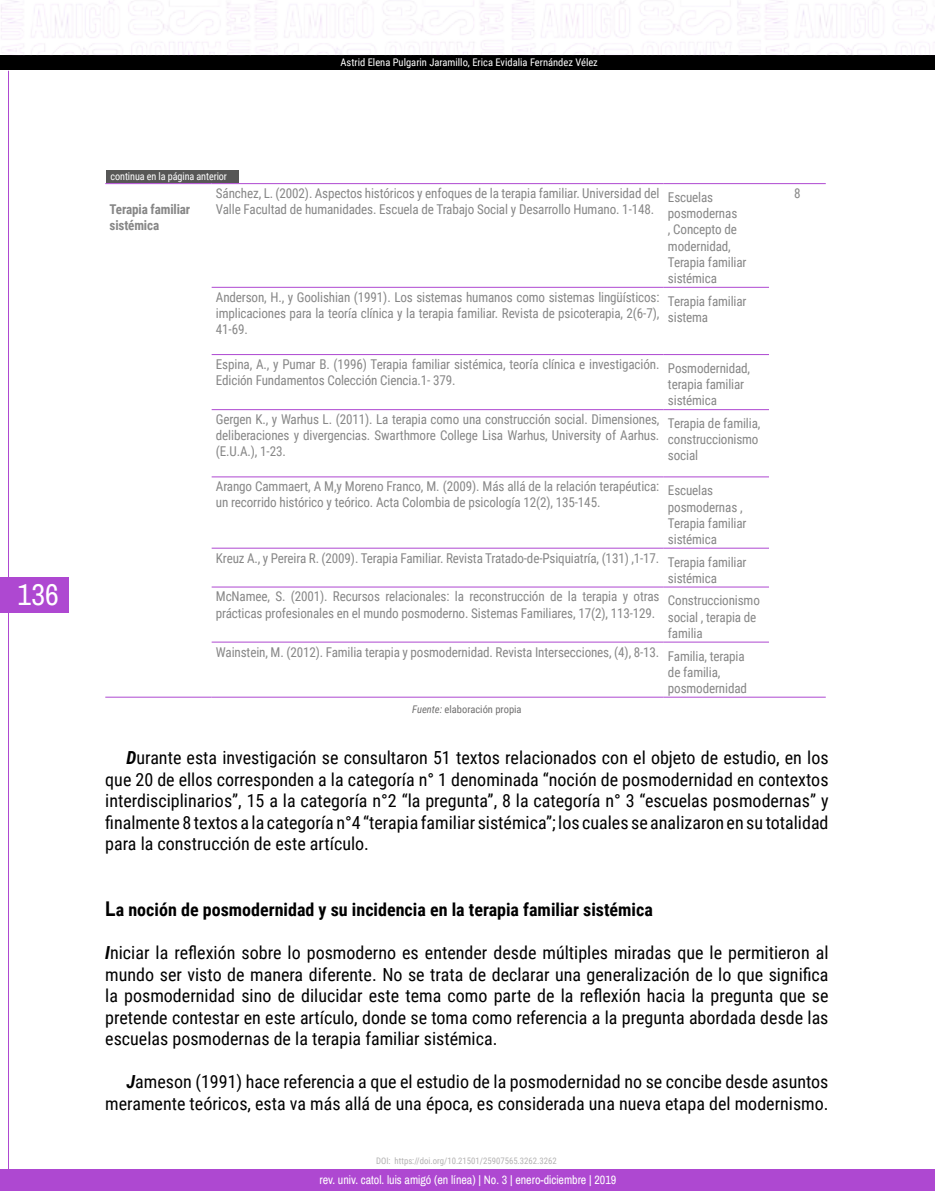
<style>
.page{position:relative;width:936px;height:1191px;background:#fff}
.page>*{position:absolute;margin:0;border:0;box-sizing:border-box;transform-origin:0 0}
.t1{font:30px "Archivo Narrow";color:#fff}
.t2{font:18px/21.6px "Roboto Condensed";color:#000;text-align:justify}
.t3{font:700 18px "Roboto Condensed";color:#000}
.t4{font:13.5px/16.2px "Roboto Condensed";letter-spacing:-.01em;color:#878787}
.t5{font:700 13.5px/16.2px "Roboto Condensed";letter-spacing:-.01em;color:#878787}
.t6{font:12px "Archivo Narrow";color:#fff}
.t7{font:10.5px "Roboto Condensed";color:#fff}
.t8{font:10.5px "Roboto Condensed";color:#706f6f}
.t9{font:9px "Roboto Condensed";color:#b3b2b2}
.s1{font-style:italic}
.s2{font-weight:700;font-style:italic}
.s3{font-family:"Archivo Narrow";font-size:21px}
</style>
<div class="page">
<div style="left:0;top:1169px;width:934px;height:22px;background:#ae48d1"></div>
<div style="left:0;top:577px;width:68px;height:36px;background:#ae48d1"></div>
<div style="left:0;top:56px;width:934px;height:14px;background:#000"></div>
<img style="left:1px;top:0;width:933px;height:55px">
<hr style="left:8px;top:71px;width:1px;height:1098px;background:#ae48d1">
<hr style="left:105px;top:183px;width:107px;height:1px;background:#ae48d1">
<hr style="left:105px;top:697px;width:107px;height:1px;background:#ae48d1">
<hr style="left:212px;top:183px;width:451px;height:1px;background:#ae48d1">
<hr style="left:663px;top:183px;width:106px;height:1px;background:#ae48d1">
<hr style="left:769px;top:183px;width:56px;height:1px;background:#ae48d1">
<hr style="left:769px;top:697px;width:56px;height:1px;background:#ae48d1">
<hr style="left:212px;top:287px;width:451px;height:1px;background:#ae48d1">
<hr style="left:663px;top:287px;width:106px;height:1px;background:#ae48d1">
<hr style="left:212px;top:354px;width:451px;height:1px;background:#ae48d1">
<hr style="left:663px;top:354px;width:106px;height:1px;background:#ae48d1">
<hr style="left:212px;top:409px;width:451px;height:1px;background:#ae48d1">
<hr style="left:663px;top:409px;width:106px;height:1px;background:#ae48d1">
<hr style="left:212px;top:476px;width:451px;height:1px;background:#ae48d1">
<hr style="left:663px;top:476px;width:106px;height:1px;background:#ae48d1">
<hr style="left:212px;top:548px;width:451px;height:1px;background:#ae48d1">
<hr style="left:663px;top:548px;width:106px;height:1px;background:#ae48d1">
<hr style="left:212px;top:586px;width:451px;height:1px;background:#ae48d1">
<hr style="left:663px;top:586px;width:106px;height:1px;background:#ae48d1">
<hr style="left:212px;top:641px;width:451px;height:1px;background:#ae48d1">
<hr style="left:663px;top:641px;width:106px;height:1px;background:#ae48d1">
<hr style="left:212px;top:697px;width:451px;height:1px;background:#ae48d1">
<hr style="left:663px;top:697px;width:106px;height:1px;background:#ae48d1">
<div style="left:106px;top:170px;width:133px;height:13px;background:#575756"></div>
<h1 class="t1" style="left:18px;top:576px;width:43px">136</h1>
<p class="t7" style="left:111px;top:168px;width:118px">continua en la página anterior</p>
<p class="t7" style="left:340px;top:55px;width:259px">Astrid Elena Pulgarin Jaramillo, Erica Evidalia Fernández Vélez</p>
<p class="t4" style="left:216px;top:185px;width:445px">Sánchez, L. (2002). Aspectos históricos y enfoques de la terapia familiar. Universidad del<br>Valle Facultad de humanidades. Escuela de Trabajo Social y Desarrollo Humano. 1-148.</p>
<p class="t4" style="left:668px;top:189px;width:80px">Escuelas posmodernas<br>, Concepto de modernidad,<br>Terapia familiar sistémica</p>
<p class="t4" style="left:794px;top:185px;width:8px">8</p>
<p class="t4" style="left:216px;top:288px;width:445px;text-align:justify">Anderson, H., y Goolishian (1991). Los sistemas humanos como sistemas lingüísticos: implicaciones para la teoría clínica y la terapia familiar. Revista de psicoterapia, 2(6-7), 41-69.</p>
<p class="t4" style="left:668px;top:292px;width:80px">Terapia familiar sistema</p>
<p class="t4" style="left:216px;top:355px;width:445px">Espina, A., y Pumar B. (1996) Terapia familiar sistémica, teoría clínica e investigación.<br>Edición Fundamentos Colección Ciencia.1- 379.</p>
<p class="t4" style="left:668px;top:359px;width:84px">Posmodernidad, terapia familiar sistémica</p>
<p class="t4" style="left:216px;top:410px;width:445px;text-align:justify">Gergen K., y Warhus L. (2011). La terapia como una construcción social. Dimensiones, deliberaciones y divergencias. Swarthmore College Lisa Warhus, University of Aarhus. (E.U.A.), 1-23.</p>
<p class="t4" style="left:668px;top:415px;width:94px">Terapia de familia, construccionismo social</p>
<p class="t4" style="left:216px;top:478px;width:445px">Arango Cammaert, A M,y Moreno Franco, M. (2009). Más allá de la relación terapéutica: un recorrido histórico y teórico. Acta Colombia de psicología 12(2), 135-145.</p>
<p class="t4" style="left:668px;top:482px;width:80px">Escuelas posmodernas ,<br>Terapia familiar sistémica</p>
<p class="t4" style="left:668px;top:547px;width:80px;line-height:20.2px;text-indent:-452px">Kreuz A., y Pereira R. (2009). Terapia Familiar. Revista Tratado-de-Psiquiatría, (131) ,1-17. Terapia familiar sistémica</p>
<p class="t4" style="left:216px;top:588px;width:445px">McNamee, S. (2001). Recursos relacionales: la reconstrucción de la terapia y otras prácticas profesionales en el mundo posmoderno. Sistemas Familiares, 17(2), 113-129.</p>
<p class="t4" style="left:668px;top:592px;width:93px">Construccionismo social , terapia de familia</p>
<p class="t4" style="left:668px;top:641px;width:78px;line-height:20.2px;text-indent:-452px">Wainstein, M. (2012). Familia terapia y posmodernidad. Revista Intersecciones, (4), 8-13. Familia, terapia de familia,</p>
<p class="t4" style="left:668px;top:679px;width:81px">posmodernidad</p>
<p class="t8" style="left:412px;top:701px;width:111px"><span class="s1">Fuente:</span> elaboración propia</p>
<p class="t2" style="left:105px;top:746px;width:724px;text-indent:21px"><span class="s2">D</span>urante esta investigación se consultaron 51 textos relacionados con el objeto de estudio, en los que 20 de ellos corresponden a la categoría n° 1 denominada “noción de posmodernidad en contextos interdisciplinarios”, 15 a la categoría n°2 “la pregunta”, 8 la categoría n° 3 “escuelas posmodernas” y finalmente 8 textos a la categoría n°4 “terapia familiar sistémica”; los cuales se analizaron en su totalidad para la construcción de este artículo.</p>
<p class="t5" style="left:109px;top:201px;width:82px">Terapia familiar sistémica</p>
<h2 class="t3" style="left:105px;top:897px;width:549px"><span class="s3">L</span>a noción de posmodernidad y su incidencia en la terapia familiar sistémica</h2>
<p class="t2" style="left:105px;top:941px;width:724px"><span class="s2">I</span>niciar la reflexión sobre lo posmoderno es entender desde múltiples miradas que le permitieron al mundo ser visto de manera diferente. No se trata de declarar una generalización de lo que significa la posmodernidad sino de dilucidar este tema como parte de la reflexión hacia la pregunta que se pretende contestar en este artículo, donde se toma como referencia a la pregunta abordada desde las escuelas posmodernas de la terapia familiar sistémica.</p>
<h2 class="t2" style="left:105px;top:1070px;width:724px;text-align:right"><span class="s2">J</span>ameson (1991) hace referencia a que el estudio de la posmodernidad no se concibe desde asuntos meramente teóricos, esta va más allá de una época, es considerada una nueva etapa del modernismo.</h2>
<p class="t9" style="left:376px;top:1154px;width:182px">DOI: https://doi.org/10.21501/25907565.3262.3262</p>
<p class="t6" style="left:319px;top:1172px;width:298px">rev. univ. catol. luis amigó (en línea) | No. 3 | enero-diciembre | 2019</p>
</div>
